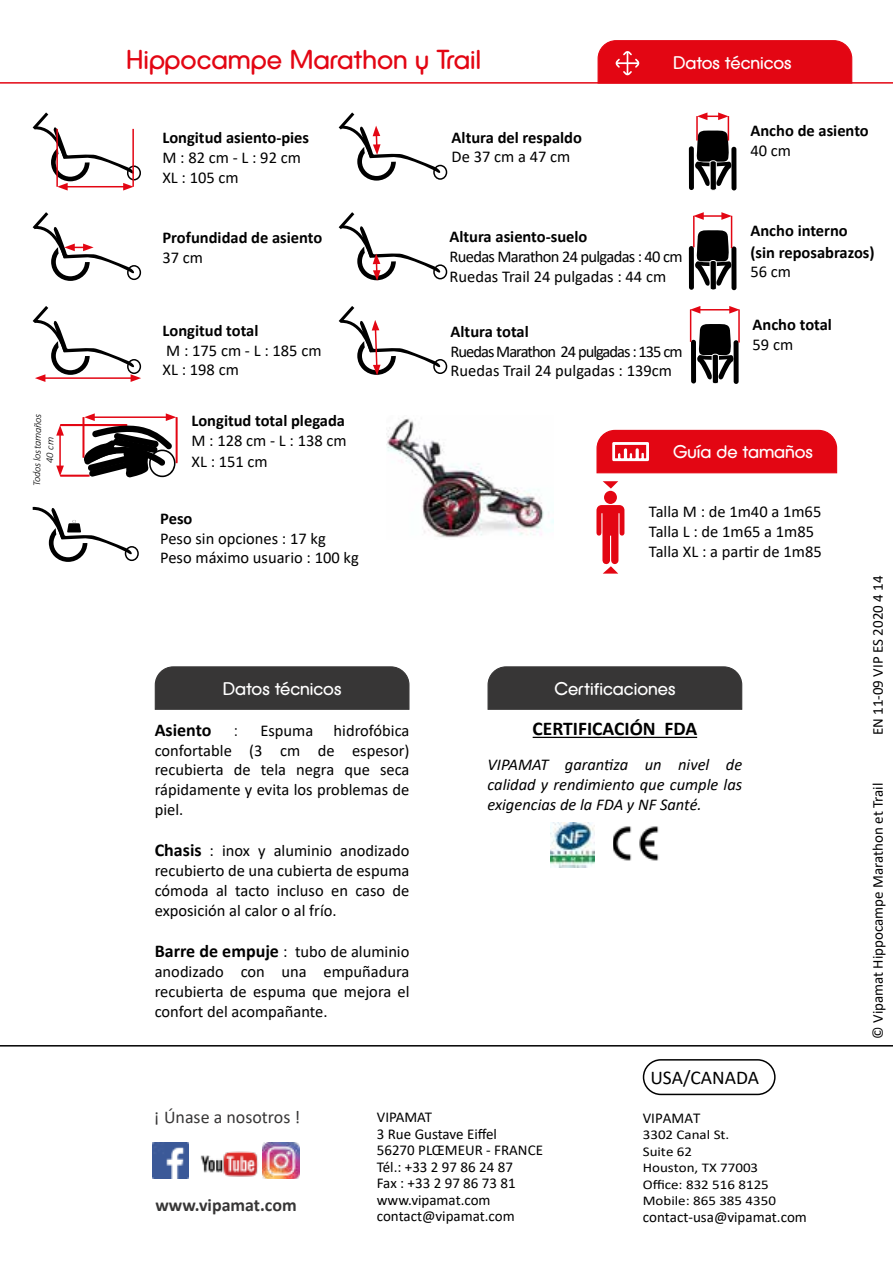
<style>
.page{position:relative;width:893px;height:1263px;background:#fff}
.page>*{position:absolute;margin:0;border:0;box-sizing:border-box;transform-origin:0 0}
.t1{font:27px "Defused OT";color:#e30613}
.t2{font:700 19.5px "Calibri";color:#000}
.t3{font:19.5px "Calibri";color:#000}
.t4{font:18px "Defused OT";color:#fff}
.t5{font:18px "Calibri";color:#373636}
.t6{font:700 18px "Calibri";color:#373636}
.t7{font:16.5px/19.8px "Calibri";color:#000}
.t8{font:700 16.5px/21.6px "Calibri";color:#000}
.t9{font:italic 16.5px/19.8px "Calibri";color:#000;text-align:justify}
.t10{font:16.5px/19.8px "Calibri";letter-spacing:-.06em;color:#000}
.t11{font:16.5px/19.8px "Calibri";letter-spacing:-.04em;color:#000}
.t12{font:15px/16.5px "Calibri";color:#000}
.t13{font:13.35px/16.5px "Calibri";color:#000;scale:1.12 1}
.t14{font:italic 300 10.5px/12.6px "Calibri";color:#000;text-align:center}
.s1{font-weight:700;font-size:18px}
.s2{font-weight:300;font-size:18px}
</style>
<div class="page">
<hr style="left:0;top:1045px;width:893px;height:1px;background:#000">
<div style="left:487px;top:666px;width:256px;height:44px;background:#373636"></div>
<div style="left:154px;top:666px;width:256px;height:44px;background:#373636"></div>
<hr style="left:533px;top:737px;width:164px;height:1px;background:#000">
<img style="left:550px;top:823px;width:45px;height:44px">
<img style="left:614px;top:826px;width:45px;height:35px">
<img style="left:387px;top:418px;width:166px;height:120px">
<div style="left:604px;top:491px;width:13px;height:13px;background:#e30613;border-radius:50%"></div>
<svg style="left:603px;top:481px;width:15px;height:8px"></svg>
<svg style="left:596px;top:505px;width:28px;height:69px"></svg>
<svg style="left:596px;top:429px;width:242px;height:45px;background:#e51c28"></svg>
<div style="left:433px;top:359px;width:14px;height:15px;border:2px solid #000;border-radius:50%"></div>
<svg style="left:338px;top:306px;width:104px;height:69px"></svg>
<div style="left:433px;top:264px;width:14px;height:15px;border:2px solid #000;border-radius:50%"></div>
<svg style="left:338px;top:212px;width:104px;height:69px"></svg>
<div style="left:433px;top:165px;width:14px;height:15px;border:2px solid #000;border-radius:50%"></div>
<svg style="left:338px;top:112px;width:104px;height:69px"></svg>
<div style="left:125px;top:546px;width:14px;height:15px;border:2px solid #000;border-radius:50%"></div>
<svg style="left:32px;top:506px;width:102px;height:56px"></svg>
<div style="left:60px;top:424px;width:67px;height:2px;border:2px solid #e30613"></div>
<div style="left:60px;top:475px;width:30px;height:1px;border:2px solid #e30613"></div>
<hr style="left:59px;top:433px;width:2px;height:35px;background:#e30613">
<svg style="left:56px;top:425px;width:8px;height:11px"></svg>
<svg style="left:56px;top:466px;width:8px;height:10px"></svg>
<svg style="left:83px;top:413px;width:94px;height:65px"></svg>
<svg style="left:32px;top:306px;width:109px;height:76px"></svg>
<div style="left:127px;top:265px;width:14px;height:15px;border:2px solid #000;border-radius:50%"></div>
<svg style="left:32px;top:212px;width:104px;height:69px"></svg>
<div style="left:127px;top:165px;width:14px;height:15px;border:2px solid #000;border-radius:50%"></div>
<svg style="left:32px;top:112px;width:104px;height:79px"></svg>
<hr style="left:56px;top:129px;width:2px;height:58px;background:#e30613">
<hr style="left:132px;top:129px;width:2px;height:58px;background:#e30613">
<svg style="left:597px;top:40px;width:256px;height:344px"></svg>
<hr style="left:0;top:82px;width:893px;height:2px;background:#e30613">
<img style="left:153px;top:1143px;width:34px;height:36px">
<img style="left:187px;top:1142px;width:85px;height:37px">
<img style="left:262px;top:1143px;width:37px;height:36px">
<div style="left:643px;top:1059px;width:133px;height:36px;border:2px solid #000;border-radius:17px"></div>
<p class="t14" style="left:30px;top:486px;width:74px;rotate:-89deg">Todos los tamaños<br>40 cm</p>
<h1 class="t1" style="left:126px;top:43px;width:356px">Hippocampe Marathon y Trail</h1>
<p class="t4" style="left:673px;top:52px;width:120px">Datos técnicos</p>
<p class="t8" style="left:162px;top:127px;width:148px">Longitud asiento-pies</p>
<p class="t7" style="left:162px;top:147px;width:140px">M : 82 cm - L : 92 cm<br>XL : 105 cm</p>
<p class="t8" style="left:162px;top:226px;width:161px">Profundidad de asiento</p>
<p class="t7" style="left:162px;top:247px;width:42px">37 cm</p>
<p class="t8" style="left:162px;top:319px;width:97px">Longitud total</p>
<p class="t7" style="left:162px;top:340px;width:161px">M : 175 cm - L : 185 cm<br>XL : 198 cm</p>
<p class="t8" style="left:191px;top:409px;width:155px">Longitud total plegada</p>
<p class="t7" style="left:191px;top:429px;width:157px;line-height:21.6px">M : 128 cm - L : 138 cm<br>XL : 151 cm</p>
<p class="t8" style="left:160px;top:507px;width:34px">Peso</p>
<p class="t7" style="left:160px;top:528px;width:200px">Peso sin opciones : 17 kg<br>Peso máximo usuario : 100 kg</p>
<p class="t8" style="left:452px;top:126px;width:132px">Altura del respaldo</p>
<p class="t7" style="left:452px;top:147px;width:120px">De 37 cm a 47 cm</p>
<p class="t8" style="left:449px;top:226px;width:139px">Altura asiento-suelo</p>
<p class="t11" style="left:449px;top:246px;width:235px">Ruedas Marathon 24 pulgadas : 40 cm<br>Ruedas Trail 24 pulgadas : 44 cm</p>
<p class="t8" style="left:451px;top:320px;width:80px">Altura total</p>
<p class="t10" style="left:451px;top:341px;width:233px">Ruedas Marathon 24 pulgadas : 135 cm<br>Ruedas Trail 24 pulgadas : 139cm</p>
<p class="t8" style="left:750px;top:120px;width:120px">Ancho de asiento</p>
<p class="t7" style="left:750px;top:140px;width:42px">40 cm</p>
<p class="t8" style="left:750px;top:220px;width:126px">Ancho interno (sin reposabrazos)</p>
<p class="t7" style="left:750px;top:262px;width:42px">56 cm</p>
<p class="t8" style="left:752px;top:313px;width:81px">Ancho total</p>
<p class="t7" style="left:752px;top:334px;width:42px">59 cm</p>
<p class="t4" style="left:673px;top:441px;width:141px">Guía de tamaños</p>
<p class="t7" style="left:649px;top:502px;width:174px">Talla M : de 1m40 a 1m65<br>Talla L : de 1m65 a 1m85<br>Talla XL : a partir de 1m85</p>
<p class="t4" style="left:223px;top:678px;width:120px">Datos técnicos</p>
<p class="t4" style="left:554px;top:678px;width:122px">Certificaciones</p>
<p class="t7" style="left:155px;top:720px;width:256px;text-align:justify"><span class="s1">Asiento</span> <span class="s2">:</span> Espuma hidrofóbica confortable (3 cm de espesor) recubierta de tela negra que seca rápidamente y evita los problemas de piel.</p>
<p class="t7" style="left:155px;top:841px;width:256px;text-align:justify"><span class="s1">Chasis</span> : inox y aluminio anodizado recubierto de una cubierta de espuma cómoda al tacto incluso en caso de exposición al calor o al frío.</p>
<p class="t7" style="left:155px;top:941px;width:256px;text-align:justify"><span class="s1">Barre de empuje</span> : tubo de aluminio anodizado con una empuñadura recubierta de espuma que mejora el confort del acompañante.</p>
<p class="t2" style="left:533px;top:715px;width:166px">CERTIFICACIÓN FDA</p>
<p class="t9" style="left:487px;top:754px;width:256px">VIPAMAT garantiza un nivel de calidad y rendimiento que cumple las exigencias de la FDA y NF Santé.</p>
<p class="t5" style="left:154px;top:1105px;width:148px">¡ Únase a nosotros !</p>
<p class="t6" style="left:155px;top:1192px;width:143px">www.vipamat.com</p>
<p class="t3" style="left:650px;top:1064px;width:110px">USA/CANADA</p>
<p class="t12" style="left:377px;top:1108px;width:168px">VIPAMAT<br>3 Rue Gustave Eiffel<br>56270 PLŒMEUR - FRANCE<br>Tél.: +33 2 97 86 24 87<br>Fax : +33 2 97 86 73 81 www.vipamat.com contact@vipamat.com</p>
<p class="t12" style="left:643px;top:1109px;width:59px">VIPAMAT</p>
<p class="t13" style="left:643px;top:1126px;width:120px">3302 Canal St.<br>Suite 62<br>Houston, TX 77003<br>Office: 832 516 8125<br>Mobile: 865 385 4350</p>
<p class="t12" style="left:643px;top:1208px;width:166px">contact-usa@vipamat.com</p>
<p class="t12" style="left:869px;top:735px;width:161px;rotate:-90deg">EN 11-09 VIP ES 2020 4 14</p>
<p class="t12" style="left:869px;top:1039px;width:258px;rotate:-90deg">© Vipamat Hippocampe Marathon et Trail</p>
</div>
